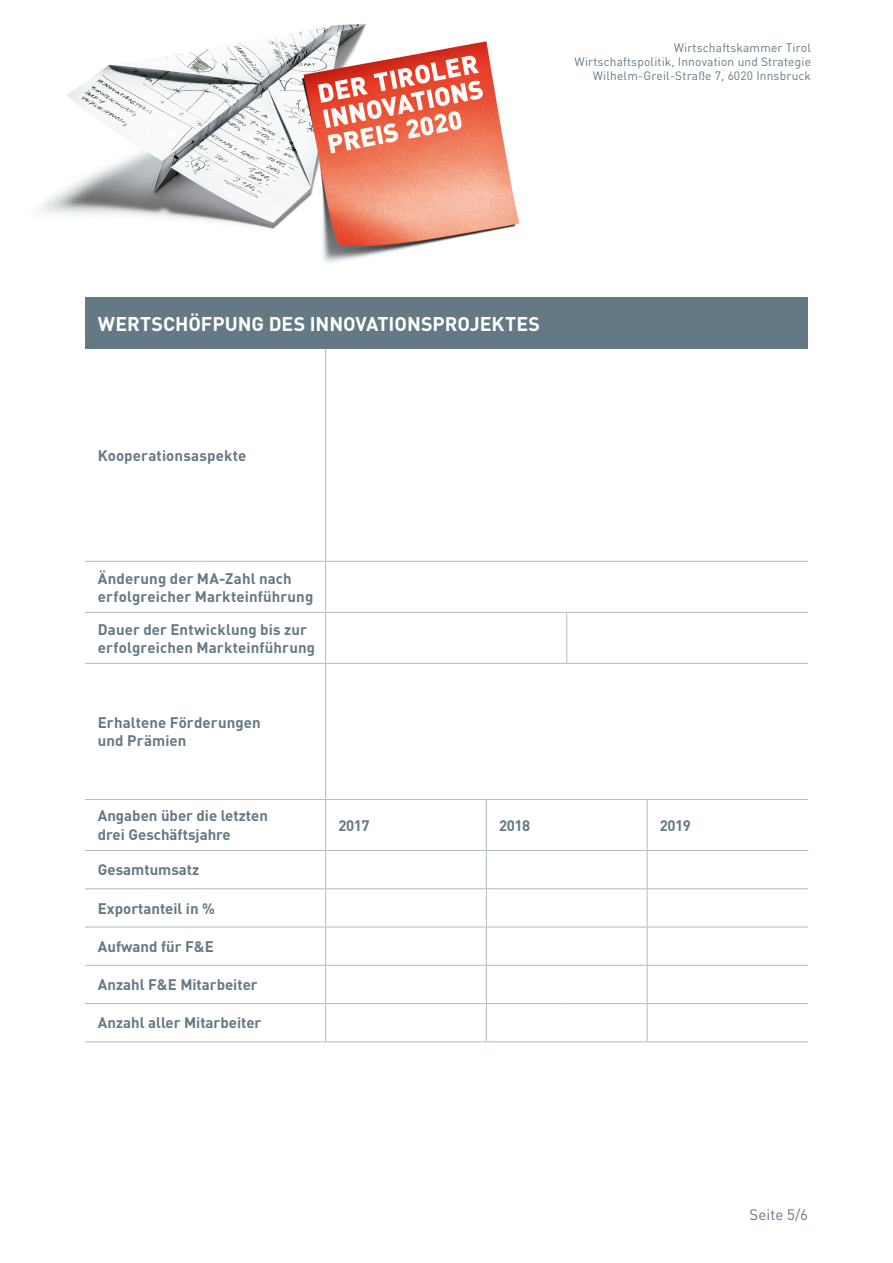
<style>
.page{position:relative;width:893px;height:1263px;background:#fff}
.page>*{position:absolute;margin:0;border:0;box-sizing:border-box;transform-origin:0 0}
.t1{font:700 19.5px "DIN";color:#fff}
.t2{font:700 15px/18px "DIN";letter-spacing:.005em;color:#647984}
.t3{font:15px "DIN";letter-spacing:.005em;color:#647984}
.t4{font:12px/14.4px "DIN";letter-spacing:.015em;color:#647984;text-align:right}
</style>
<div class="page">
<div style="left:85px;top:298px;width:723px;height:51px;background:#647984"></div>
<hr style="left:85px;top:561px;width:241px;height:1px;background:#aebcc5">
<hr style="left:326px;top:561px;width:160px;height:1px;background:#aebcc5">
<hr style="left:486px;top:561px;width:81px;height:1px;background:#aebcc5">
<hr style="left:567px;top:561px;width:80px;height:1px;background:#aebcc5">
<hr style="left:647px;top:561px;width:161px;height:1px;background:#aebcc5">
<hr style="left:85px;top:612px;width:241px;height:1px;background:#aebcc5">
<hr style="left:326px;top:612px;width:160px;height:1px;background:#aebcc5">
<hr style="left:486px;top:612px;width:81px;height:1px;background:#aebcc5">
<hr style="left:567px;top:612px;width:80px;height:1px;background:#aebcc5">
<hr style="left:647px;top:612px;width:161px;height:1px;background:#aebcc5">
<hr style="left:85px;top:663px;width:241px;height:1px;background:#aebcc5">
<hr style="left:326px;top:663px;width:160px;height:1px;background:#aebcc5">
<hr style="left:486px;top:663px;width:81px;height:1px;background:#aebcc5">
<hr style="left:567px;top:663px;width:80px;height:1px;background:#aebcc5">
<hr style="left:647px;top:663px;width:161px;height:1px;background:#aebcc5">
<hr style="left:85px;top:799px;width:241px;height:1px;background:#aebcc5">
<hr style="left:326px;top:799px;width:160px;height:1px;background:#aebcc5">
<hr style="left:486px;top:799px;width:81px;height:1px;background:#aebcc5">
<hr style="left:567px;top:799px;width:80px;height:1px;background:#aebcc5">
<hr style="left:647px;top:799px;width:161px;height:1px;background:#aebcc5">
<hr style="left:85px;top:850px;width:241px;height:1px;background:#aebcc5">
<hr style="left:326px;top:850px;width:160px;height:1px;background:#aebcc5">
<hr style="left:486px;top:850px;width:81px;height:1px;background:#aebcc5">
<hr style="left:567px;top:850px;width:80px;height:1px;background:#aebcc5">
<hr style="left:647px;top:850px;width:161px;height:1px;background:#aebcc5">
<hr style="left:85px;top:888px;width:241px;height:1px;background:#aebcc5">
<hr style="left:326px;top:888px;width:160px;height:1px;background:#aebcc5">
<hr style="left:486px;top:888px;width:81px;height:1px;background:#aebcc5">
<hr style="left:567px;top:888px;width:80px;height:1px;background:#aebcc5">
<hr style="left:647px;top:888px;width:161px;height:1px;background:#aebcc5">
<hr style="left:85px;top:927px;width:241px;height:1px;background:#aebcc5">
<hr style="left:326px;top:927px;width:160px;height:1px;background:#aebcc5">
<hr style="left:486px;top:927px;width:81px;height:1px;background:#aebcc5">
<hr style="left:567px;top:927px;width:80px;height:1px;background:#aebcc5">
<hr style="left:647px;top:927px;width:161px;height:1px;background:#aebcc5">
<hr style="left:85px;top:965px;width:241px;height:1px;background:#aebcc5">
<hr style="left:326px;top:965px;width:160px;height:1px;background:#aebcc5">
<hr style="left:486px;top:965px;width:81px;height:1px;background:#aebcc5">
<hr style="left:567px;top:965px;width:80px;height:1px;background:#aebcc5">
<hr style="left:647px;top:965px;width:161px;height:1px;background:#aebcc5">
<hr style="left:85px;top:1003px;width:241px;height:1px;background:#aebcc5">
<hr style="left:326px;top:1003px;width:160px;height:1px;background:#aebcc5">
<hr style="left:486px;top:1003px;width:81px;height:1px;background:#aebcc5">
<hr style="left:567px;top:1003px;width:80px;height:1px;background:#aebcc5">
<hr style="left:647px;top:1003px;width:161px;height:1px;background:#aebcc5">
<hr style="left:325px;top:349px;width:1px;height:212px;background:#aebcc5">
<hr style="left:325px;top:562px;width:1px;height:50px;background:#aebcc5">
<hr style="left:325px;top:613px;width:1px;height:50px;background:#aebcc5">
<hr style="left:566px;top:613px;width:1px;height:50px;background:#aebcc5">
<hr style="left:325px;top:664px;width:1px;height:135px;background:#aebcc5">
<hr style="left:325px;top:800px;width:1px;height:50px;background:#aebcc5">
<hr style="left:486px;top:800px;width:1px;height:50px;background:#aebcc5">
<hr style="left:647px;top:800px;width:1px;height:50px;background:#aebcc5">
<hr style="left:325px;top:851px;width:1px;height:37px;background:#aebcc5">
<hr style="left:486px;top:851px;width:1px;height:37px;background:#aebcc5">
<hr style="left:647px;top:851px;width:1px;height:37px;background:#aebcc5">
<hr style="left:325px;top:889px;width:1px;height:38px;background:#aebcc5">
<hr style="left:486px;top:889px;width:1px;height:38px;background:#aebcc5">
<hr style="left:647px;top:889px;width:1px;height:38px;background:#aebcc5">
<hr style="left:325px;top:927px;width:1px;height:38px;background:#aebcc5">
<hr style="left:486px;top:927px;width:1px;height:38px;background:#aebcc5">
<hr style="left:647px;top:927px;width:1px;height:38px;background:#aebcc5">
<hr style="left:325px;top:966px;width:1px;height:37px;background:#aebcc5">
<hr style="left:486px;top:966px;width:1px;height:37px;background:#aebcc5">
<hr style="left:647px;top:966px;width:1px;height:37px;background:#aebcc5">
<hr style="left:325px;top:1004px;width:1px;height:37px;background:#aebcc5">
<hr style="left:486px;top:1004px;width:1px;height:37px;background:#aebcc5">
<hr style="left:647px;top:1004px;width:1px;height:37px;background:#aebcc5">
<hr style="left:85px;top:1041px;width:241px;height:1px;background:#aebcc5">
<hr style="left:326px;top:1041px;width:160px;height:1px;background:#aebcc5">
<hr style="left:486px;top:1041px;width:81px;height:1px;background:#aebcc5">
<hr style="left:567px;top:1041px;width:80px;height:1px;background:#aebcc5">
<hr style="left:647px;top:1041px;width:161px;height:1px;background:#aebcc5">
<img style="left:38px;top:24px;width:482px;height:239px">
<p class="t4" style="left:575px;top:40px;width:238px">Wirtschaftskammer Tirol<br>Wirtschaftspolitik, Innovation und Strategie<br>Wilhelm-Greil-Straße 7, 6020 Innsbruck</p>
<h1 class="t1" style="left:98px;top:311px;width:444px">WERTSCHÖFPUNG DES INNOVATIONSPROJEKTES</h1>
<p class="t2" style="left:98px;top:446px;width:150px">Kooperationsaspekte</p>
<p class="t2" style="left:98px;top:568px;width:217px">Änderung der MA-Zahl nach erfolgreicher Markteinführung</p>
<p class="t2" style="left:98px;top:619px;width:219px">Dauer der Entwicklung bis zur erfolgreichen Markteinführung</p>
<p class="t2" style="left:98px;top:713px;width:165px">Erhaltene Förderungen und Prämien</p>
<p class="t2" style="left:98px;top:805px;width:172px;line-height:19.5px">Angaben über die letzten drei Geschäftsjahre</p>
<p class="t2" style="left:338px;top:816px;width:33px">2017</p>
<p class="t2" style="left:499px;top:816px;width:33px">2018</p>
<p class="t2" style="left:660px;top:816px;width:32px">2019</p>
<p class="t2" style="left:98px;top:860px;width:103px">Gesamtumsatz</p>
<p class="t2" style="left:98px;top:898px;width:119px">Exportanteil in %</p>
<p class="t2" style="left:98px;top:937px;width:117px">Aufwand für F&amp;E</p>
<p class="t2" style="left:98px;top:975px;width:161px">Anzahl F&amp;E Mitarbeiter</p>
<p class="t2" style="left:98px;top:1013px;width:165px">Anzahl aller Mitarbeiter</p>
<p class="t3" style="left:749px;top:1206px;width:60px">Seite 5/6</p>
</div>
